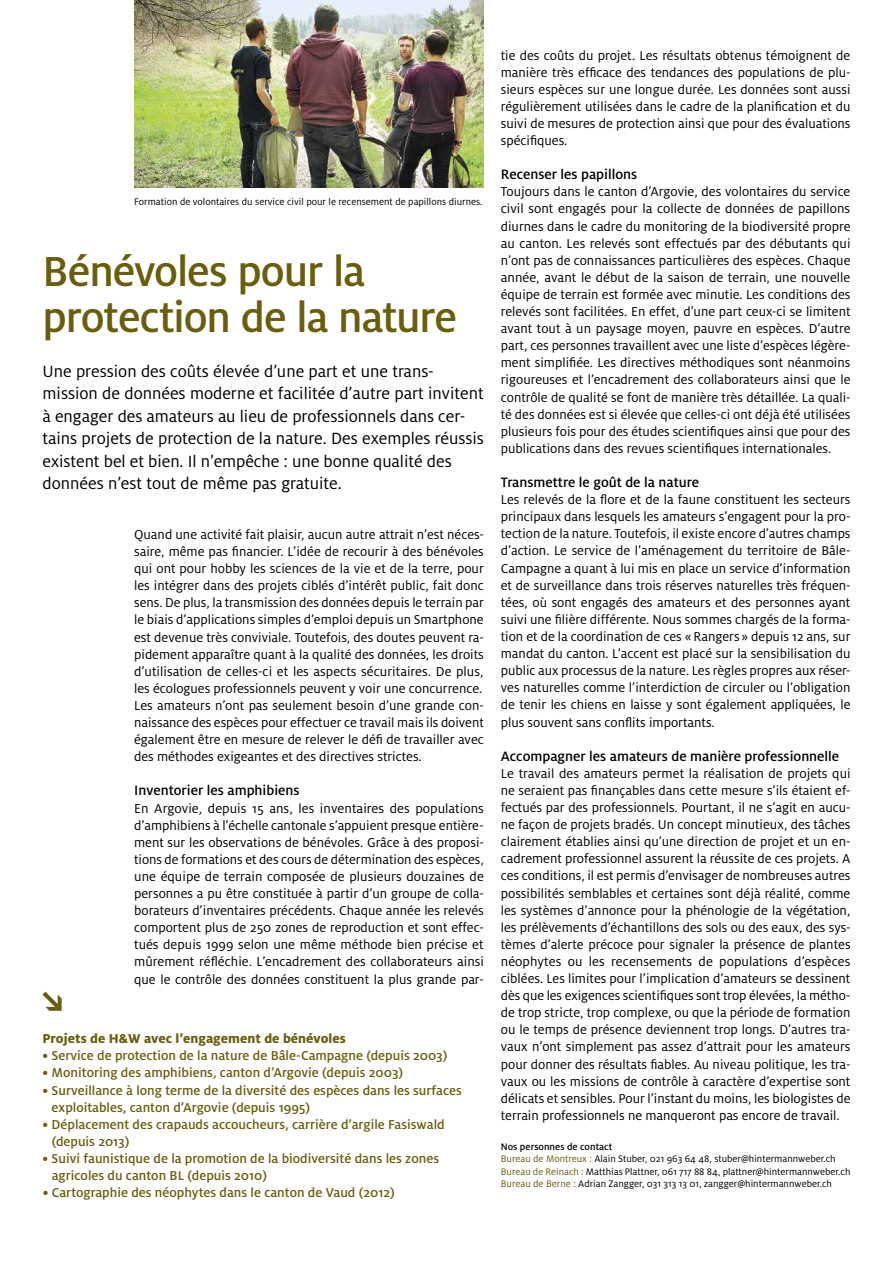
<style>
.page{position:relative;width:893px;height:1263px;background:#fff}
.page>*{position:absolute;margin:0;border:0;box-sizing:border-box;transform-origin:0 0}
.t1{font:500 46.5px/46.5px "Milo";letter-spacing:-.025em;color:#685e0c}
.t2{font:18px/22.5px "Milo";color:#000}
.t3{font:500 15px "Milo";color:#000}
.t4{font:14.25px/17.1px "Milo";color:#000;text-align:justify}
.t5{font:500 14.25px/17.1px "Milo";color:#685e0c}
.t6{font:800 14.25px "Milo LF";color:#685e0c}
.t7{font:10.5px/12.6px "Milo";color:#000}
.t8{font:10.5px "Milo LF";color:#000}
.s1{font-weight:500}
.s2{color:#685e0c}
</style>
<div class="page">
<svg style="left:43px;top:992px;width:19px;height:19px"></svg>
<img style="left:134px;top:0;width:350px;height:188px">
<p class="t8" style="left:134px;top:195px;width:350px">Formation de volontaires du service civil pour le recensement de papillons diurnes.</p>
<h1 class="t1" style="left:43px;top:247px;width:416px">Bénévoles pour la protection de la nature</h1>
<p class="t2" style="left:43px;top:360px;width:443px">Une pression des coûts élevée d’une part et une trans&shy;mission de données moderne et facilitée d’autre part invitent à engager des amateurs au lieu de professionnels dans cer&shy;tains projets de protection de la nature. Des exemples réussis existent bel et bien. Il n’empêche : une bonne qualité des données n’est tout de même pas gratuite.</p>
<p class="t4" style="left:134px;top:526px;width:351px">Quand une activité fait plaisir, aucun autre attrait n’est néces&shy;saire, même pas financier. L’idée de recourir à des bénévoles qui ont pour hobby les sciences de la vie et de la terre, pour les intégrer dans des projets ciblés d’intérêt public, fait donc sens. De plus, la transmission des données depuis le terrain par le biais d’applications simples d’emploi depuis un Smartphone est devenue très conviviale. Toutefois, des doutes peuvent ra&shy;pidement apparaître quant à la qualité des données, les droits d’utilisation de celles-ci et les aspects sécuritaires. De plus, les écologues professionnels peuvent y voir une concurrence.<br>Les amateurs n’ont pas seulement besoin d’une grande con&shy;naissance des espèces pour effectuer ce travail mais ils doivent également être en mesure de relever le défi de travailler avec des méthodes exigeantes et des directives strictes.</p>
<p class="t3" style="left:134px;top:782px;width:167px">Inventorier les amphibiens</p>
<p class="t4" style="left:134px;top:799px;width:351px">En Argovie, depuis 15 ans, les inventaires des populations d’amphibiens à l’échelle cantonale s’appuient presque entière&shy;ment sur les observations de bénévoles. Grâce à des proposi&shy;tions de formations et des cours de détermination des espèces, une équipe de terrain composée de plusieurs douzaines de personnes a pu être constituée à partir d’un groupe de colla&shy;borateurs d’inventaires précédents. Chaque année les relevés comportent plus de 250 zones de reproduction et sont effec&shy;tués depuis 1999 selon une même méthode bien précise et mûrement réfléchie. L’encadrement des collaborateurs ainsi que le contrôle des données constituent la plus grande par-</p>
<p class="t6" style="left:43px;top:1030px;width:305px">Projets de H&amp;W avec l’engagement de bénévoles</p>
<p class="t5" style="left:43px;top:1047px;width:406px">• Service de protection de la nature de Bâle-Campagne (depuis 2003)</p>
<p class="t5" style="left:43px;top:1064px;width:362px">• Monitoring des amphibiens, canton d’Argovie (depuis 2003)</p>
<p class="t5" style="left:52px;top:1081px;width:412px;text-indent:-9px">• Surveillance à long terme de la diversité des espèces dans les surfaces exploitables, canton d’Argovie (depuis 1995)</p>
<p class="t5" style="left:52px;top:1115px;width:394px;text-indent:-9px">• Déplacement des crapauds accoucheurs, carrière d’argile Fasiswald (depuis 2013)</p>
<p class="t5" style="left:52px;top:1150px;width:389px;text-indent:-9px">• Suivi faunistique de la promotion de la biodiversité dans les zones agricoles du canton BL (depuis 2010)</p>
<p class="t5" style="left:43px;top:1184px;width:353px">• Cartographie des néophytes dans le canton de Vaud (2012)</p>
<p class="t4" style="left:501px;top:46px;width:351px">tie des coûts du projet. Les résultats obtenus témoignent de manière très efficace des tendances des populations de plu&shy;sieurs espèces sur une longue durée. Les données sont aussi régulièrement utilisées dans le cadre de la planification et du suivi de mesures de protection ainsi que pour des évaluations spécifiques.</p>
<p class="t3" style="left:501px;top:166px;width:138px">Recenser les papillons</p>
<p class="t4" style="left:501px;top:183px;width:351px">Toujours dans le canton d’Argovie, des volontaires du service civil sont engagés pour la collecte de données de papillons diurnes dans le cadre du monitoring de la biodiversité propre au canton. Les relevés sont effectués par des débutants qui n’ont pas de connaissances particulières des espèces. Chaque année, avant le début de la saison de terrain, une nouvelle équipe de terrain est formée avec minutie. Les conditions des relevés sont facilitées. En effet, d’une part ceux-ci se limitent avant tout à un paysage moyen, pauvre en espèces. D’autre part, ces personnes travaillent avec une liste d’espèces légère&shy;ment simplifiée. Les directives méthodiques sont néanmoins rigoureuses et l’encadrement des collaborateurs ainsi que le contrôle de qualité se font de manière très détaillée. La quali&shy;té des données est si élevée que celles-ci ont déjà été utilisées plusieurs fois pour des études scientifiques ainsi que pour des publications dans des revues scientifiques internationales.</p>
<p class="t3" style="left:501px;top:473px;width:200px">Transmettre le goût de la nature</p>
<p class="t4" style="left:501px;top:491px;width:351px">Les relevés de la flore et de la faune constituent les secteurs principaux dans lesquels les amateurs s’engagent pour la pro&shy;tection de la nature. Toutefois, il existe encore d’autres champs d’action. Le service de l’aménagement du territoire de Bâle-Campagne a quant à lui mis en place un service d’information et de surveillance dans trois réserves naturelles très fréquen&shy;tées, où sont engagés des amateurs et des personnes ayant suivi une filière différente. Nous sommes chargés de la forma&shy;tion et de la coordination de ces «Rangers » depuis 12 ans, sur mandat du canton. L’accent est placé sur la sensibilisation du public aux processus de la nature. Les règles propres aux réser&shy;ves naturelles comme l’interdiction de circuler ou l’obligation de tenir les chiens en laisse y sont également appliquées, le plus souvent sans conflits importants.</p>
<p class="t3" style="left:501px;top:747px;width:340px">Accompagner les amateurs de manière professionnelle</p>
<p class="t4" style="left:501px;top:765px;width:351px">Le travail des amateurs permet la réalisation de projets qui ne seraient pas finançables dans cette mesure s’ils étaient ef&shy;fectués par des professionnels. Pourtant, il ne s’agit en aucu&shy;ne façon de projets bradés. Un concept minutieux, des tâches clairement établies ainsi qu’une direction de projet et un en&shy;cadrement professionnel assurent la réussite de ces projets. A ces conditions, il est permis d’envisager de nombreuses autres possibilités semblables et certaines sont déjà réalité, comme les systèmes d’annonce pour la phénologie de la végétation, les prélèvements d’échantillons des sols ou des eaux, des sys&shy;tèmes d’alerte précoce pour signaler la présence de plantes néophytes ou les recensements de populations d’espèces ciblées. Les limites pour l’implication d’amateurs se dessinent dès que les exigences scientifiques sont trop élevées, la métho&shy;de trop stricte, trop complexe, ou que la période de formation ou le temps de présence deviennent trop longs. D’autres tra&shy;vaux n’ont simplement pas assez d’attrait pour les amateurs pour donner des résultats fiables. Au niveau politique, les tra&shy;vaux ou les missions de contrôle à caractère d’expertise sont délicats et sensibles. Pour l’instant du moins, les biologistes de terrain professionnels ne manqueront pas encore de travail.</p>
<p class="t7" style="left:501px;top:1140px;width:351px"><span class="s1">Nos personnes de contact<br></span><span class="s2">Bureau de Montreux :</span> Alain Stuber, 021 963 64 48, stuber@hintermannweber.ch <span class="s2">Bureau de Reinach :</span> Matthias Plattner, 061 717 88 84, plattner@hintermannweber.ch <span class="s2">Bureau de Berne :</span> Adrian Zangger, 031 313 13 01, zangger@hintermannweber.ch</p>
</div>
